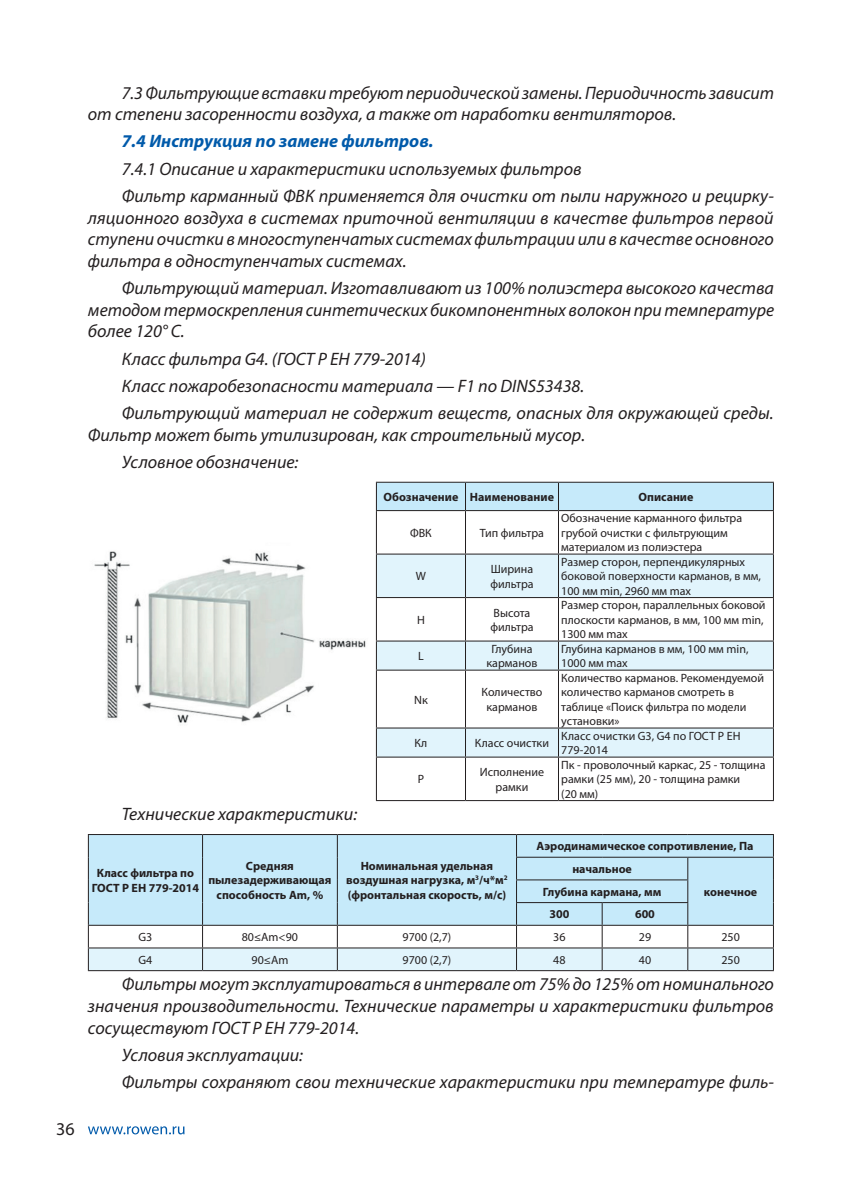
<style>
.page{position:relative;width:842px;height:1191px;background:#fff}
.page>*{position:absolute;margin:0;border:0;box-sizing:border-box;transform-origin:0 0}
.t1{font:italic 18px/21.6px "Myriad Pro";color:#231f20}
.t2{font:italic 700 18px "Myriad Pro";color:#015aaa}
.t3{font:18px "Myriad Pro";color:#231f20}
.t4{font:12px/14.4px "Myriad Pro";color:#231f20}
.t5{font:700 12px/14.4px "Myriad Pro";color:#231f20;text-align:center}
</style>
<div class="page">
<svg style="left:88px;top:1126px;width:96px;height:8px"></svg>
<svg style="left:377px;top:554px;width:396px;height:202px;fill:#e1f4fc"></svg>
<hr style="left:376px;top:510px;width:89px;height:1px;background:#231f20">
<hr style="left:465px;top:510px;width:93px;height:1px;background:#231f20">
<hr style="left:558px;top:510px;width:216px;height:1px;background:#231f20">
<hr style="left:376px;top:553px;width:89px;height:1px;background:#231f20">
<hr style="left:465px;top:553px;width:93px;height:1px;background:#231f20">
<hr style="left:558px;top:553px;width:216px;height:1px;background:#231f20">
<hr style="left:376px;top:597px;width:89px;height:1px;background:#231f20">
<hr style="left:465px;top:597px;width:93px;height:1px;background:#231f20">
<hr style="left:558px;top:597px;width:216px;height:1px;background:#231f20">
<hr style="left:376px;top:640px;width:89px;height:1px;background:#231f20">
<hr style="left:465px;top:640px;width:93px;height:1px;background:#231f20">
<hr style="left:558px;top:640px;width:216px;height:1px;background:#231f20">
<hr style="left:376px;top:669px;width:89px;height:1px;background:#231f20">
<hr style="left:465px;top:669px;width:93px;height:1px;background:#231f20">
<hr style="left:558px;top:669px;width:216px;height:1px;background:#231f20">
<hr style="left:376px;top:727px;width:89px;height:1px;background:#231f20">
<hr style="left:465px;top:727px;width:93px;height:1px;background:#231f20">
<hr style="left:558px;top:727px;width:216px;height:1px;background:#231f20">
<hr style="left:376px;top:756px;width:89px;height:1px;background:#231f20">
<hr style="left:465px;top:756px;width:93px;height:1px;background:#231f20">
<hr style="left:558px;top:756px;width:216px;height:1px;background:#231f20">
<hr style="left:376px;top:800px;width:89px;height:1px;background:#231f20">
<hr style="left:465px;top:800px;width:93px;height:1px;background:#231f20">
<hr style="left:558px;top:800px;width:216px;height:1px;background:#231f20">
<hr style="left:376px;top:511px;width:1px;height:42px;background:#231f20">
<hr style="left:376px;top:554px;width:1px;height:43px;background:#231f20">
<hr style="left:376px;top:598px;width:1px;height:42px;background:#231f20">
<svg style="left:376px;top:641px;width:1px;height:28px"></svg>
<hr style="left:376px;top:670px;width:1px;height:57px;background:#231f20">
<svg style="left:376px;top:728px;width:1px;height:28px"></svg>
<hr style="left:376px;top:757px;width:1px;height:43px;background:#231f20">
<div style="left:376px;top:482px;width:398px;height:28px;background:#c6eafa"></div>
<hr style="left:465px;top:511px;width:1px;height:42px;background:#231f20">
<hr style="left:558px;top:511px;width:1px;height:42px;background:#231f20">
<hr style="left:773px;top:511px;width:1px;height:42px;background:#231f20">
<hr style="left:465px;top:554px;width:1px;height:43px;background:#231f20">
<hr style="left:558px;top:554px;width:1px;height:43px;background:#231f20">
<hr style="left:773px;top:554px;width:1px;height:43px;background:#231f20">
<hr style="left:465px;top:598px;width:1px;height:42px;background:#231f20">
<hr style="left:558px;top:598px;width:1px;height:42px;background:#231f20">
<hr style="left:773px;top:598px;width:1px;height:42px;background:#231f20">
<svg style="left:465px;top:641px;width:1px;height:28px"></svg>
<svg style="left:558px;top:641px;width:1px;height:28px"></svg>
<svg style="left:773px;top:641px;width:1px;height:28px"></svg>
<hr style="left:465px;top:670px;width:1px;height:57px;background:#231f20">
<hr style="left:558px;top:670px;width:1px;height:57px;background:#231f20">
<hr style="left:773px;top:670px;width:1px;height:57px;background:#231f20">
<svg style="left:465px;top:728px;width:1px;height:28px"></svg>
<svg style="left:558px;top:728px;width:1px;height:28px"></svg>
<svg style="left:773px;top:728px;width:1px;height:28px"></svg>
<hr style="left:465px;top:757px;width:1px;height:43px;background:#231f20">
<hr style="left:558px;top:757px;width:1px;height:43px;background:#231f20">
<hr style="left:773px;top:757px;width:1px;height:43px;background:#231f20">
<hr style="left:88px;top:834px;width:115px;height:1px;background:#231f20">
<hr style="left:203px;top:834px;width:134px;height:1px;background:#231f20">
<hr style="left:337px;top:834px;width:179px;height:1px;background:#231f20">
<hr style="left:516px;top:834px;width:86px;height:1px;background:#231f20">
<hr style="left:602px;top:834px;width:86px;height:1px;background:#231f20">
<hr style="left:688px;top:834px;width:86px;height:1px;background:#231f20">
<hr style="left:88px;top:970px;width:115px;height:1px;background:#231f20">
<hr style="left:203px;top:970px;width:134px;height:1px;background:#231f20">
<hr style="left:337px;top:970px;width:179px;height:1px;background:#231f20">
<hr style="left:516px;top:970px;width:86px;height:1px;background:#231f20">
<hr style="left:602px;top:970px;width:86px;height:1px;background:#231f20">
<hr style="left:688px;top:970px;width:86px;height:1px;background:#231f20">
<svg style="left:88px;top:835px;width:686px;height:135px"></svg>
<img style="left:94px;top:551px;width:272px;height:172px">
<p class="t3" style="left:56px;top:1117px;width:20px">36</p>
<p class="t1" style="left:88px;top:81px;width:688px;text-indent:34px">7.3 Фильтрующие вставки требуют периодической замены. Периодичность зависит от степени засоренности воздуха, а также от наработки вентиляторов.</p>
<p class="t2" style="left:122px;top:130px;width:313px">7.4 Инструкция по замене фильтров.</p>
<p class="t1" style="left:122px;top:155px;width:653px;line-height:27.2px">7.4.1 Описание и характеристики используемых фильтров<br>Фильтр карманный ФВК применяется для очистки от пыли наружного и рецирку-</p>
<p class="t1" style="left:88px;top:206px;width:687px;text-align:justify">ляционного воздуха в системах приточной вентиляции в качестве фильтров первой ступени очистки в многоступенчатых системах фильтрации или в качестве основного фильтра в одноступенчатых системах.</p>
<p class="t1" style="left:88px;top:277px;width:688px;text-align:justify;text-indent:34px">Фильтрующий материал. Изготавливают из 100% полиэстера высокого качества методом термоскрепления синтетических бикомпонентных волокон при температуре более 120° С.</p>
<p class="t1" style="left:122px;top:347px;width:166px">Класс фильтра G4. (ГОСТ</p>
<p class="t1" style="left:122px;top:345px;width:653px;line-height:27.2px;text-indent:196px">Р ЕН 779-2014)<br>Класс пожаробезопасности материала — F1 по DINS53438.<br>Фильтрующий материал не содержит веществ, опасных для окружающей среды.</p>
<p class="t1" style="left:122px;top:421px;width:465px;line-height:27.2px;text-indent:-34px">Фильтр может быть утилизирован, как строительный мусор.<br>Условное обозначение:</p>
<p class="t5" style="left:383px;top:489px;width:172px">Обозначение Наименование</p>
<p class="t5" style="left:638px;top:489px;width:56px">Описание</p>
<p class="t4" style="left:410px;top:525px;width:23px">ФВК</p>
<p class="t4" style="left:480px;top:525px;width:66px">Тип фильтра</p>
<p class="t4" style="left:561px;top:511px;width:182px">Обозначение карманного фильтра грубой очистки с фильтрующим материалом из полиэстера</p>
<p class="t4" style="left:416px;top:569px;width:12px">W</p>
<p class="t4" style="left:490px;top:561px;width:45px">Ширина фильтра</p>
<p class="t4" style="left:561px;top:554px;width:201px">Размер сторон, перпендикулярных боковой поверхности карманов, в мм,<br>100 мм min, 2960 мм max</p>
<p class="t4" style="left:417px;top:612px;width:9px">H</p>
<p class="t4" style="left:490px;top:605px;width:45px">Высота фильтра</p>
<p class="t4" style="left:561px;top:598px;width:206px">Размер сторон, параллельных боковой плоскости карманов, в мм, 100 мм min,<br>1300 мм max</p>
<p class="t4" style="left:418px;top:648px;width:7px">L</p>
<p class="t4" style="left:486px;top:641px;width:53px;text-align:center">Глубина карманов</p>
<p class="t4" style="left:561px;top:641px;width:189px">Глубина карманов в мм, 100 мм min,<br>1000 мм max</p>
<p class="t4" style="left:414px;top:692px;width:15px">Nк</p>
<p class="t4" style="left:481px;top:685px;width:62px;text-align:center">Количество карманов</p>
<p class="t4" style="left:561px;top:670px;width:204px">Количество карманов. Рекомендуемой количество карманов смотреть в таблице «Поиск фильтра по модели установки»</p>
<p class="t1" style="left:122px;top:803px;width:237px">Технические характеристики:</p>
<p class="t4" style="left:414px;top:735px;width:14px">Кл</p>
<p class="t4" style="left:475px;top:735px;width:76px">Класс очистки</p>
<p class="t4" style="left:561px;top:728px;width:181px">Класс очистки G3, G4 по ГОСТ Р ЕН<br>779-2014</p>
<p class="t4" style="left:418px;top:772px;width:8px">P</p>
<p class="t4" style="left:480px;top:764px;width:66px;text-align:center">Исполнение рамки</p>
<p class="t4" style="left:561px;top:757px;width:206px">Пк - проволочный каркас, 25 - толщина рамки (25 мм), 20 - толщина рамки<br>(20 мм)</p>
<p class="t5" style="left:92px;top:865px;width:104px;text-align:left;text-indent:5px">Класс фильтра по<br>ГОСТ</p>
<p class="t5" style="left:122px;top:880px;width:78px">Р ЕН 779-2014</p>
<p class="t5" style="left:208px;top:858px;width:125px">Средняя пылезадерживающая способность Am, %</p>
<p class="t5" style="left:346px;top:858px;width:163px">Номинальная удельная воздушная нагрузка, м<sup>3</sup>/ч*м<sup>2 </sup>(фронтальная скорость, м/с)</p>
<p class="t5" style="left:536px;top:838px;width:219px">Аэродинамическое сопротивление, Па</p>
<p class="t5" style="left:572px;top:861px;width:61px">начальное</p>
<p class="t5" style="left:543px;top:884px;width:120px">Глубина кармана, мм</p>
<p class="t5" style="left:704px;top:884px;width:55px">конечное</p>
<p class="t5" style="left:549px;top:906px;width:21px">300</p>
<p class="t5" style="left:635px;top:906px;width:21px">600</p>
<p class="t4" style="left:138px;top:929px;width:15px">G3</p>
<p class="t4" style="left:242px;top:929px;width:58px">80≤Am&lt;90</p>
<p class="t4" style="left:403px;top:929px;width:50px">9700 (2,7)</p>
<p class="t4" style="left:553px;top:929px;width:14px">36</p>
<p class="t4" style="left:639px;top:929px;width:14px">29</p>
<p class="t4" style="left:721px;top:929px;width:20px">250</p>
<p class="t4" style="left:139px;top:952px;width:15px">G4</p>
<p class="t4" style="left:252px;top:952px;width:38px">90≤Am</p>
<p class="t4" style="left:403px;top:952px;width:50px">9700 (2,7)</p>
<p class="t4" style="left:553px;top:952px;width:14px">48</p>
<p class="t4" style="left:639px;top:952px;width:14px">40</p>
<p class="t4" style="left:721px;top:952px;width:20px">250</p>
<p class="t1" style="left:88px;top:973px;width:687px;text-align:justify;text-indent:34px">Фильтры могут эксплуатироваться в интервале от 75% до 125% от номинального значения производительности. Технические параметры и характеристики фильтров сосуществуют ГОСТ</p>
<p class="t1" style="left:122px;top:1013px;width:654px;line-height:27.2px;text-indent:131px">Р ЕН 779-2014.<br>Условия эксплуатации:<br>Фильтры сохраняют свои технические характеристики при температуре филь-</p>
</div>
